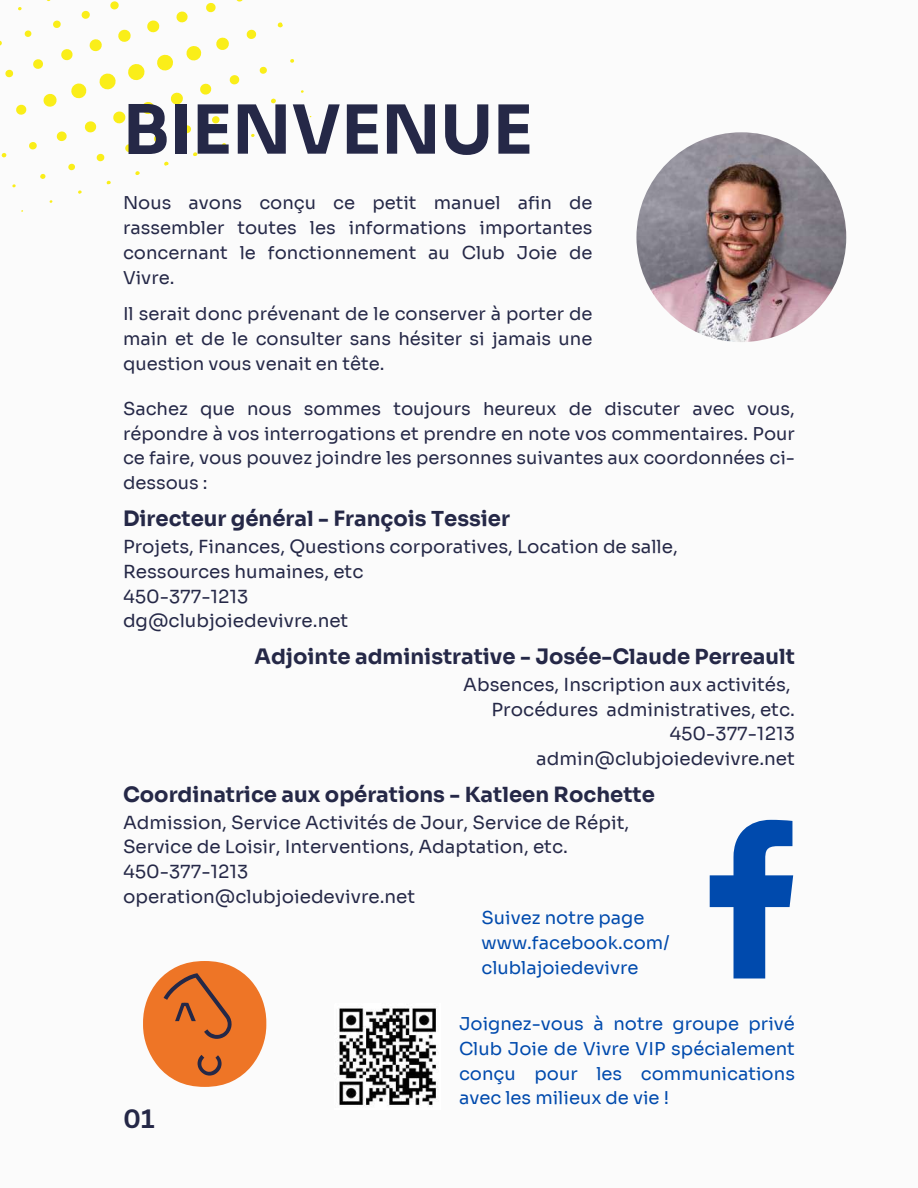
<style>
.page{position:relative;width:918px;height:1188px;background:#fbfbfb}
.page>*{position:absolute;margin:0;border:0;box-sizing:border-box;transform-origin:0 0}
.t1{font:700 67.5px "Sora";color:#252847}
.t2{font:700 25.8px "Canva Sans";color:#252847}
.t3{font:700 21.15px "Sora";color:#252847}
.t4{font:18.3px/24.8px "Sora";color:#252847}
.t5{font:18px/24.8px "Sora";color:#252847;text-align:justify}
.t6{font:18px/24.8px "Sora";color:#004aad;text-align:justify}
</style>
<div class="page">
<svg style="left:16px;top:104px;width:11px;height:11px"></svg>
<svg style="left:43px;top:93px;width:14px;height:14px"></svg>
<svg style="left:71px;top:83px;width:16px;height:16px"></svg>
<svg style="left:99px;top:73px;width:17px;height:17px"></svg>
<svg style="left:128px;top:64px;width:17px;height:17px"></svg>
<svg style="left:157px;top:54px;width:16px;height:17px"></svg>
<svg style="left:186px;top:46px;width:16px;height:15px"></svg>
<svg style="left:216px;top:37px;width:13px;height:13px"></svg>
<svg style="left:246px;top:29px;width:11px;height:10px"></svg>
<svg style="left:277px;top:22px;width:6px;height:6px"></svg>
<svg style="left:5px;top:69px;width:9px;height:9px"></svg>
<svg style="left:33px;top:59px;width:10px;height:10px"></svg>
<svg style="left:61px;top:49px;width:12px;height:12px"></svg>
<svg style="left:89px;top:39px;width:13px;height:13px"></svg>
<svg style="left:118px;top:29px;width:13px;height:13px"></svg>
<svg style="left:147px;top:20px;width:13px;height:13px"></svg>
<svg style="left:176px;top:11px;width:12px;height:12px"></svg>
<svg style="left:206px;top:2px;width:10px;height:11px"></svg>
<svg style="left:24px;top:30px;width:8px;height:7px"></svg>
<svg style="left:53px;top:20px;width:8px;height:8px"></svg>
<svg style="left:81px;top:10px;width:9px;height:9px"></svg>
<svg style="left:110px;top:1px;width:9px;height:9px"></svg>
<svg style="left:18px;top:7px;width:4px;height:4px"></svg>
<svg style="left:78px;top:190px;width:4px;height:4px"></svg>
<svg style="left:106px;top:181px;width:5px;height:4px"></svg>
<svg style="left:135px;top:171px;width:5px;height:4px"></svg>
<svg style="left:164px;top:161px;width:5px;height:5px"></svg>
<svg style="left:193px;top:152px;width:5px;height:5px"></svg>
<svg style="left:222px;top:143px;width:4px;height:4px"></svg>
<svg style="left:251px;top:133px;width:4px;height:4px"></svg>
<svg style="left:12px;top:184px;width:4px;height:4px"></svg>
<svg style="left:40px;top:173px;width:6px;height:6px"></svg>
<svg style="left:68px;top:163px;width:7px;height:8px"></svg>
<svg style="left:96px;top:153px;width:9px;height:9px"></svg>
<svg style="left:125px;top:144px;width:9px;height:9px"></svg>
<svg style="left:154px;top:134px;width:9px;height:9px"></svg>
<svg style="left:182px;top:125px;width:9px;height:9px"></svg>
<svg style="left:212px;top:116px;width:8px;height:8px"></svg>
<svg style="left:241px;top:107px;width:7px;height:7px"></svg>
<svg style="left:271px;top:98px;width:5px;height:6px"></svg>
<svg style="left:1px;top:153px;width:6px;height:5px"></svg>
<svg style="left:29px;top:142px;width:8px;height:8px"></svg>
<svg style="left:56px;top:131px;width:11px;height:11px"></svg>
<svg style="left:84px;top:121px;width:13px;height:12px"></svg>
<svg style="left:113px;top:111px;width:13px;height:13px"></svg>
<svg style="left:141px;top:102px;width:14px;height:12px"></svg>
<svg style="left:170px;top:92px;width:13px;height:13px"></svg>
<svg style="left:200px;top:83px;width:12px;height:12px"></svg>
<svg style="left:229px;top:75px;width:11px;height:10px"></svg>
<svg style="left:259px;top:66px;width:8px;height:8px"></svg>
<svg style="left:290px;top:59px;width:4px;height:4px"></svg>
<img style="left:636px;top:132px;width:210px;height:210px;border-radius:50%">
<svg style="left:710px;top:820px;width:83px;height:158px"></svg>
<svg style="left:143px;top:961px;width:123px;height:126px"></svg>
<img style="left:339px;top:1008px;width:98px;height:98px">
<h1 class="t1" style="left:123px;top:88px;width:411px">BIENVENUE</h1>
<p class="t5" style="left:123px;top:191px;width:471px">Nous avons conçu ce petit manuel afin de rassembler toutes les informations importantes concernant le fonctionnement au Club Joie de Vivre.</p>
<p class="t5" style="left:123px;top:302px;width:471px">Il serait donc prévenant de le conserver à porter de main et de le consulter sans hésiter si jamais une question vous venait en tête.</p>
<p class="t5" style="left:123px;top:396px;width:673px">Sachez que nous sommes toujours heureux de discuter avec vous, répondre à vos interrogations et prendre en note vos commentaires. Pour ce faire, vous pouvez joindre les personnes suivantes aux coordonnées ci&shy;dessous :</p>
<p class="t3" style="left:123px;top:506px;width:389px">Directeur général - François Tessier</p>
<p class="t4" style="left:123px;top:534px;width:556px">Projets, Finances, Questions corporatives, Location de salle,<br>Ressources humaines, etc<br>450-377-1213<br>dg@clubjoiedevivre.net</p>
<p class="t3" style="left:255px;top:643px;width:542px">Adjointe administrative - Josée-Claude Perreault</p>
<p class="t4" style="left:463px;top:672px;width:333px;text-align:right">Absences, Inscription aux activités,<br>Procédures administratives, etc.<br>450-377-1213 admin@clubjoiedevivre.net</p>
<p class="t3" style="left:123px;top:781px;width:533px">Coordinatrice aux opérations - Katleen Rochette</p>
<p class="t4" style="left:123px;top:810px;width:508px">Admission, Service Activités de Jour, Service de Répit, Service de Loisir, Interventions, Adaptation, etc.<br>450-377-1213<br>operation@clubjoiedevivre.net</p>
<p class="t6" style="left:481px;top:906px;width:190px;text-align:left">Suivez notre page www.facebook.com/ clublajoiedevivre</p>
<h2 class="t2" style="left:123px;top:1100px;width:33px">01</h2>
<p class="t6" style="left:459px;top:1012px;width:337px">Joignez-vous à notre groupe privé Club Joie de Vivre VIP spécialement conçu pour les communications avec les milieux de vie !</p>
</div>
